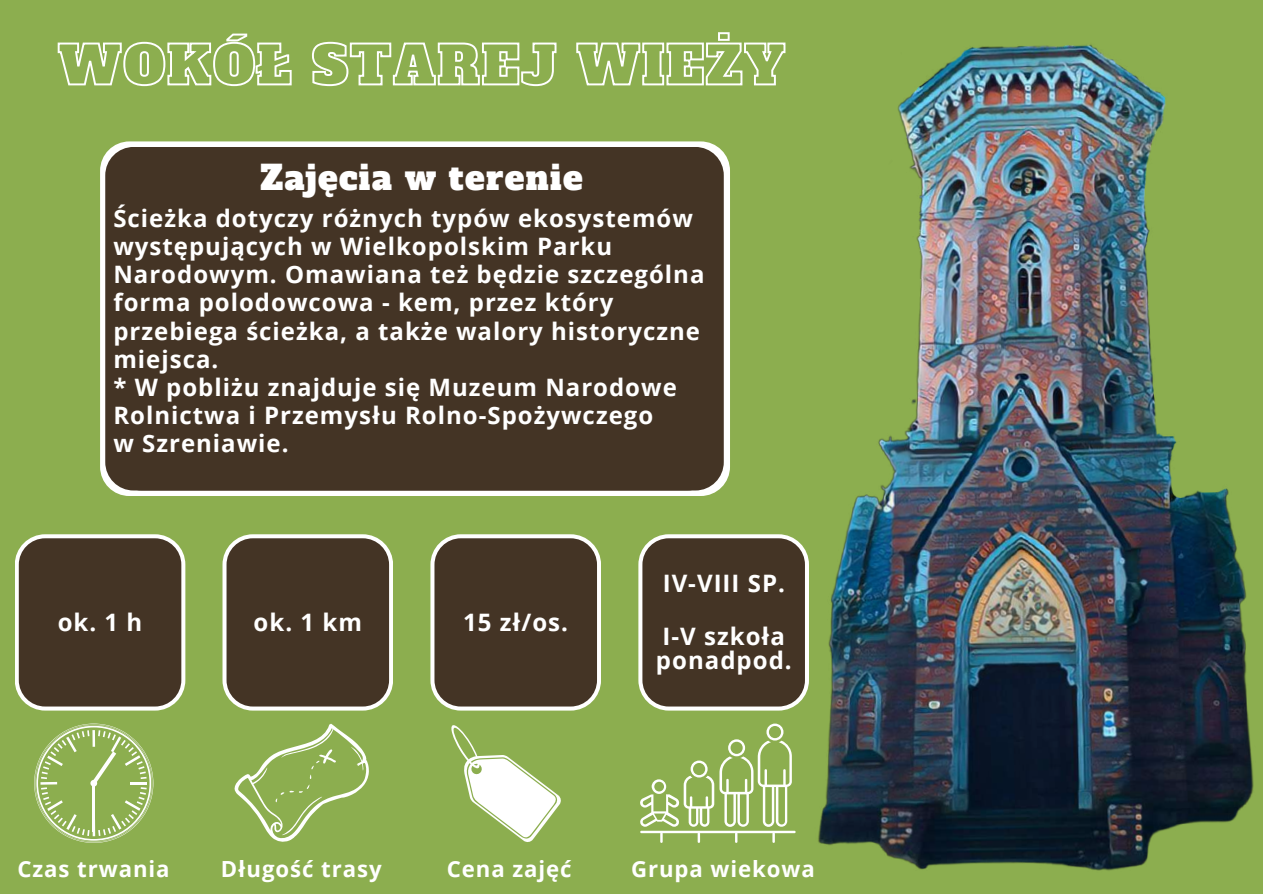
<style>
.page{position:relative;width:1263px;height:894px;background:#fff}
.page>*{position:absolute;margin:0;border:0;box-sizing:border-box;transform-origin:0 0}
.t1{font:33px "Alfa Slab One";letter-spacing:.04em;color:#fff}
.t2{font:700 24px/28px "Open Sans";letter-spacing:.04em;color:#fff}
.t3{font:700 22.2px "Open Sans";letter-spacing:.04em;color:#fff}
</style>
<div class="page">
<div style="left:0;top:0;width:1263px;height:893px;background:#8cae4f"></div>
<svg style="left:34px;top:723px;width:119px;height:119px"></svg>
<hr style="left:92px;top:783px;width:3px;height:48px;background:#fff">
<svg style="left:234px;top:723px;width:135px;height:119px"></svg>
<svg style="left:451px;top:725px;width:110px;height:117px"></svg>
<svg style="left:640px;top:723px;width:151px;height:119px"></svg>
<svg style="left:100px;top:141px;width:630px;height:355px;background:#d2d0ca"></svg>
<svg style="left:15px;top:534px;width:170px;height:176px;background:#544737"></svg>
<svg style="left:222px;top:534px;width:171px;height:176px;background:#554837"></svg>
<svg style="left:430px;top:534px;width:171px;height:176px;background:#554837"></svg>
<svg style="left:638px;top:534px;width:153px;height:176px;background:#524434"></svg>
<div style="left:113px;top:147px;width:611px;height:343px;background:#443425;border-radius:28px"></div>
<img style="left:791px;top:44px;width:463px;height:827px">
<svg style="left:57px;top:32px;width:729px;height:55px"></svg>
<h1 class="t1" style="left:261px;top:155px;width:324px">Zajęcia w terenie</h1>
<p class="t2" style="left:113px;top:203px;width:593px">Ścieżka dotyczy różnych typów ekosystemów występujących w Wielkopolskim Parku Narodowym. Omawiana też będzie szczególna forma polodowcowa - kem, przez który przebiega ścieżka, a także walory historyczne miejsca.<br>* W pobliżu znajduje się Muzeum Narodowe Rolnictwa i Przemysłu Rolno-Spożywczego<br>w Szreniawie.</p>
<p class="t2" style="left:58px;top:607px;width:86px">ok. 1 h</p>
<p class="t2" style="left:254px;top:607px;width:110px">ok. 1 km</p>
<p class="t2" style="left:463px;top:607px;width:106px">15 zł/os.</p>
<p class="t2" style="left:663px;top:568px;width:124px">IV-VIII SP.</p>
<p class="t2" style="left:656px;top:623px;width:137px;line-height:23.5px">I-V szkoła ponadpod.</p>
<p class="t3" style="left:17px;top:853px;width:154px">Czas trwania</p>
<p class="t3" style="left:221px;top:853px;width:162px">Długość trasy</p>
<p class="t3" style="left:447px;top:853px;width:126px">Cena zajęć</p>
<p class="t3" style="left:631px;top:853px;width:185px">Grupa wiekowa</p>
</div>
